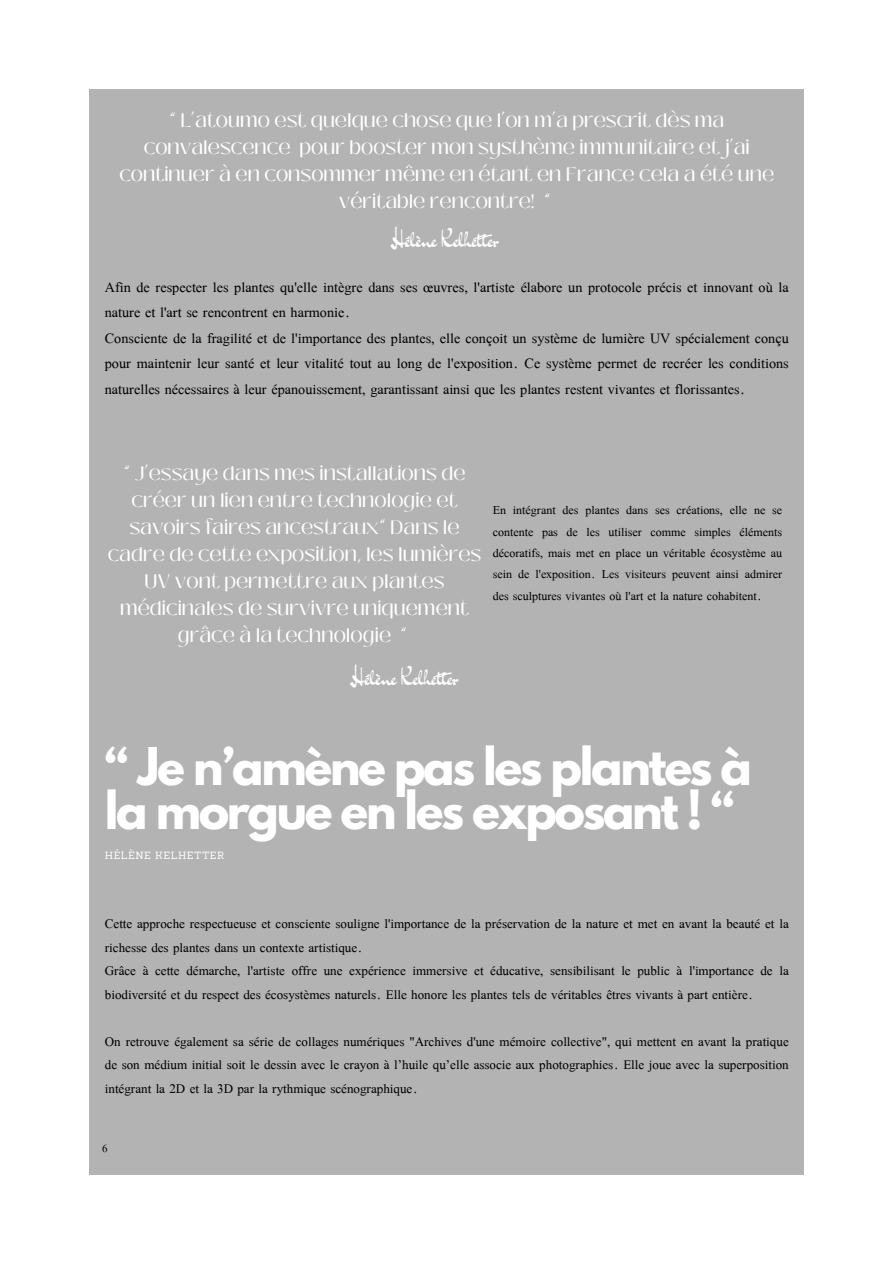
<style>
.page{position:relative;width:894px;height:1264px;background:#fff}
.page>*{position:absolute;margin:0;border:0;box-sizing:border-box;transform-origin:0 0}
.t1{font:700 46.05px/43.8px "League Spartan";letter-spacing:-.05em;color:#fff}
.t2{font:22.2px "Dr Sugiyama";color:#fff}
.t3{font:19.5px/27px "Black Mango";color:#fff;text-align:center}
.t4{font:18.75px/25.3px "Scheherazade";color:#000}
.t5{font:17.25px/23.5px "Scheherazade";color:#000}
.t6{font:15.9px/21.3px "Scheherazade";color:#000;text-align:justify}
.t7{font:14.55px "Scheherazade";color:#000}
.t8{font:10.2px "Sanchez";letter-spacing:.05em;color:#fff}
</style>
<div class="page">
<div style="left:89px;top:89px;width:715px;height:1085px;background:#b3b3b3"></div>
<h3 class="t3" style="left:119px;top:107px;width:656px">“ L’atoumo est quelque chose que l’on m’a prescrit dès ma convalescence pour booster mon systhème immunitaire et j’ai continuer à en consommer même en étant en France cela a été une véritable rencontre! “</h3>
<h2 class="t2" style="left:390px;top:223px;width:109px">Hélène Kelhet er</h2>
<h3 class="t4" style="left:105px;top:273px;width:685px">Afin de respecter les plantes qu'elle intègre dans ses œuvres, l'artiste élabore un protocole précis et innovant où la nature et l'art se rencontrent en harmonie.<br>Consciente de la fragilité et de l'importance des plantes, elle conçoit un système de lumière UV spécialement conçu pour maintenir leur santé et leur vitalité tout au long de l'exposition. Ce système permet de recréer les conditions naturelles nécessaires à leur épanouissement, garantissant ainsi que les plantes restent vivantes et florissantes.</h3>
<h3 class="t3" style="left:108px;top:460px;width:375px">“ J’essaye dans mes installations de créer un lien entre technologie et savoirs faires ancestraux” Dans le cadre de cette exposition, les lumières UV vont permettre aux plantes médicinales de survivre uniquement grâce à la technologie “</h3>
<p class="t2" style="left:350px;top:661px;width:109px">Hélène Kelhet er</p>
<h2 class="t6" style="left:492px;top:498px;width:291px">En intégrant des plantes dans ses créations, elle ne se contente pas de les utiliser comme simples éléments décoratifs, mais met en place un véritable écosystème au sein de l'exposition. Les visiteurs peuvent ainsi admirer des sculptures vivantes où l'art et la nature cohabitent.</h2>
<p class="t1" style="left:105px;top:750px;width:648px">“ Je n’amène pas les plantes à la morgue en les exposant ! “</p>
<p class="t8" style="left:105px;top:848px;width:121px">HÉLÈNE KELHETTER</p>
<h1 class="t5" style="left:105px;top:910px;width:685px">Cette approche respectueuse et consciente souligne l'importance de la préservation de la nature et met en avant la beauté et la richesse des plantes dans un contexte artistique.</h1>
<p class="t5" style="left:105px;top:957px;width:685px">Grâce à cette démarche, l'artiste offre une expérience immersive et éducative, sensibilisant le public à l'importance de la biodiversité et du respect des écosystèmes naturels. Elle honore les plantes tels de véritables êtres vivants à part entière.</p>
<p class="t5" style="left:105px;top:1028px;width:685px;text-align:justify">On retrouve également sa série de collages numériques "Archives d'une mémoire collective", qui mettent en avant la pratique de son médium initial soit le dessin avec le crayon à l’huile qu’elle associe aux photographies. Elle joue avec la superposition intégrant la 2D et la 3D par la rythmique scénographique.</p>
<p class="t7" style="left:102px;top:1138px;width:7px">6</p>
</div>
